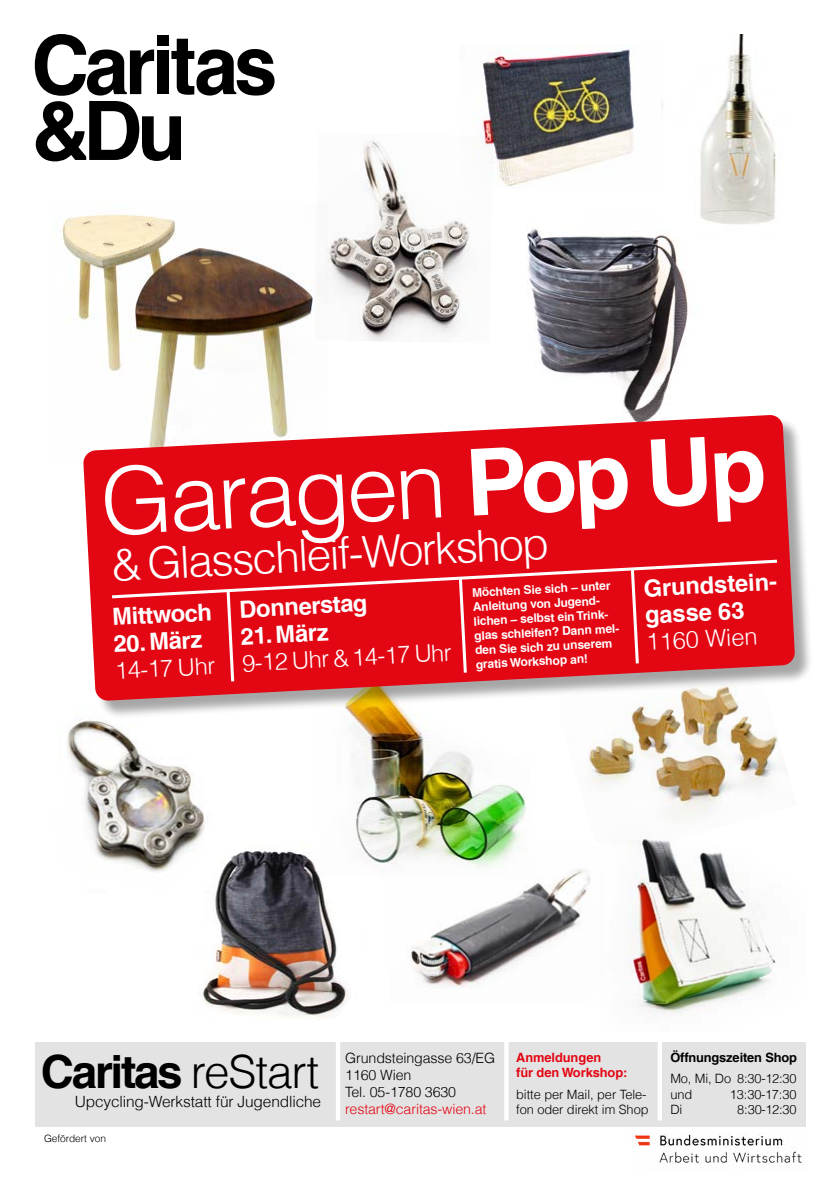
<style>
.page{position:relative;width:840px;height:1191px;background:#fff}
.page>*{position:absolute;margin:0;border:0;box-sizing:border-box;transform-origin:0 0}
.t1{font:300 92.6px "Helvetica LT Com";color:#fff}
.t2{font:700 45.8px "Helvetica LT Com";letter-spacing:-.05em;color:#000}
.t3{font:300 44.2px "Helvetica LT Com";color:#fff}
.t4{font:700 23.8px/27px "Helvetica LT Com";color:#fff}
.t5{font:300 23.8px "Helvetica LT Com";color:#fff}
.t6{font:300 15.4px "Helvetica LT Com";letter-spacing:-.01em;color:#000}
.t7{font:300 14.2px/17px "Helvetica LT Com";letter-spacing:-.01em;color:#000}
.t8{font:300 14.2px "Helvetica LT Com";letter-spacing:-.01em;color:#e30613}
.t9{font:300 12.8px/15.4px "Helvetica LT Com";letter-spacing:-.005em;color:#000}
.t10{font:700 12.8px/15.4px "Helvetica LT Com";letter-spacing:-.005em;color:#e30613}
.t11{font:700 12.8px "Helvetica LT Com";letter-spacing:-.01em;color:#000}
.t12{font:700 12px/14.4px "Helvetica LT Com";color:#fff}
.t13{font:300 10.2px "Helvetica LT Com";letter-spacing:-.005em;color:#000}
.s1{font-weight:700}
.s2{font-weight:300}
</style>
<div class="page">
<img style="left:631px;top:1132px;width:173px;height:37px">
<div style="left:35px;top:1042px;width:770px;height:84px;background:#e3e3e3"></div>
<img style="left:67px;top:718px;width:138px;height:154px">
<img style="left:348px;top:719px;width:178px;height:146px">
<img style="left:327px;top:140px;width:143px;height:201px">
<img style="left:459px;top:45px;width:175px;height:144px">
<img style="left:661px;top:34px;width:115px;height:190px">
<img style="left:191px;top:830px;width:175px;height:190px">
<img style="left:628px;top:846px;width:153px;height:170px">
<img style="left:526px;top:208px;width:172px;height:207px">
<img style="left:588px;top:719px;width:194px;height:127px">
<img style="left:62px;top:214px;width:265px;height:201px">
<svg style="left:35px;top:34px;width:239px;height:127px"></svg>
<div style="left:335px;top:1038px;width:5px;height:82px;background:#fff"></div>
<hr style="left:504px;top:1038px;width:4px;height:82px;background:#fff">
<svg style="left:658px;top:1042px;width:3px;height:78px"></svg>
<img style="left:385px;top:847px;width:206px;height:142px">
<div style="left:86px;top:417px;width:727px;height:302px;background:#000;opacity:.35"></div>
<svg style="left:83px;top:415px;width:711px;height:286px;background:#e4353e"></svg>
<svg style="left:109px;top:558px;width:670px;height:126px;background:#e21521"></svg>
<h1 class="t1" style="left:97px;top:444px;width:667px;rotate:-3deg">Garagen <span class="s1">Pop Up</span></h1>
<h3 class="t3" style="left:111px;top:538px;width:439px;rotate:-3deg">&amp; Glasschleif-Workshop</h3>
<p class="t12" style="left:471px;top:585px;width:148px;rotate:-3deg">Möchten Sie sich – unter<br>Anleitung von Jugend&shy;lichen – selbst ein Trink&shy;glas schleifen? Dann mel&shy;den Sie sich zu unserem gratis Workshop an!</p>
<h3 class="t4" style="left:642px;top:575px;width:139px;rotate:-3deg">Grundstein&shy;gasse 63</h3>
<h3 class="t5" style="left:645px;top:627px;width:113px;rotate:-3deg">1160 Wien</h3>
<h3 class="t4" style="left:238px;top:596px;width:129px;rotate:-3deg">Donnerstag</h3>
<h3 class="t4" style="left:240px;top:623px;width:89px;rotate:-3deg">21. März</h3>
<h3 class="t5" style="left:241px;top:648px;width:211px;rotate:-3deg">9-12 Uhr &amp; 14-17 Uhr</h3>
<h3 class="t4" style="left:111px;top:603px;width:101px;rotate:-3deg">Mittwoch</h3>
<h3 class="t4" style="left:113px;top:630px;width:90px;rotate:-3deg">20. März</h3>
<h3 class="t5" style="left:114px;top:656px;width:102px;rotate:-3deg">14-17 Uhr</h3>
<h2 class="t2" style="left:41px;top:1043px;width:279px">Caritas <span class="s2">reStart</span></h2>
<p class="t6" style="left:75px;top:1092px;width:248px">Upcycling-Werkstatt für Jugendliche</p>
<p class="t13" style="left:44px;top:1132px;width:63px">Gefördert von</p>
<p class="t7" style="left:345px;top:1049px;width:151px">Grundsteingasse 63/EG<br>1160 Wien<br>Tel. 05-1780 3630</p>
<p class="t8" style="left:345px;top:1100px;width:143px">restart@caritas-wien.at</p>
<p class="t10" style="left:516px;top:1049px;width:113px">Anmeldungen<br>für den Workshop:</p>
<p class="t9" style="left:516px;top:1086px;width:134px">bitte per Mail, per Tele&shy;fon oder direkt im Shop</p>
<p class="t11" style="left:670px;top:1049px;width:128px">Öffnungszeiten Shop</p>
<p class="t9" style="left:670px;top:1071px;width:128px">Mo, Mi, Do 8:30-12:30 und</p>
<p class="t9" style="left:729px;top:1086px;width:68px">13:30-17:30</p>
<p class="t9" style="left:670px;top:1101px;width:13px">Di</p>
<p class="t9" style="left:736px;top:1101px;width:61px">8:30-12:30</p>
</div>
